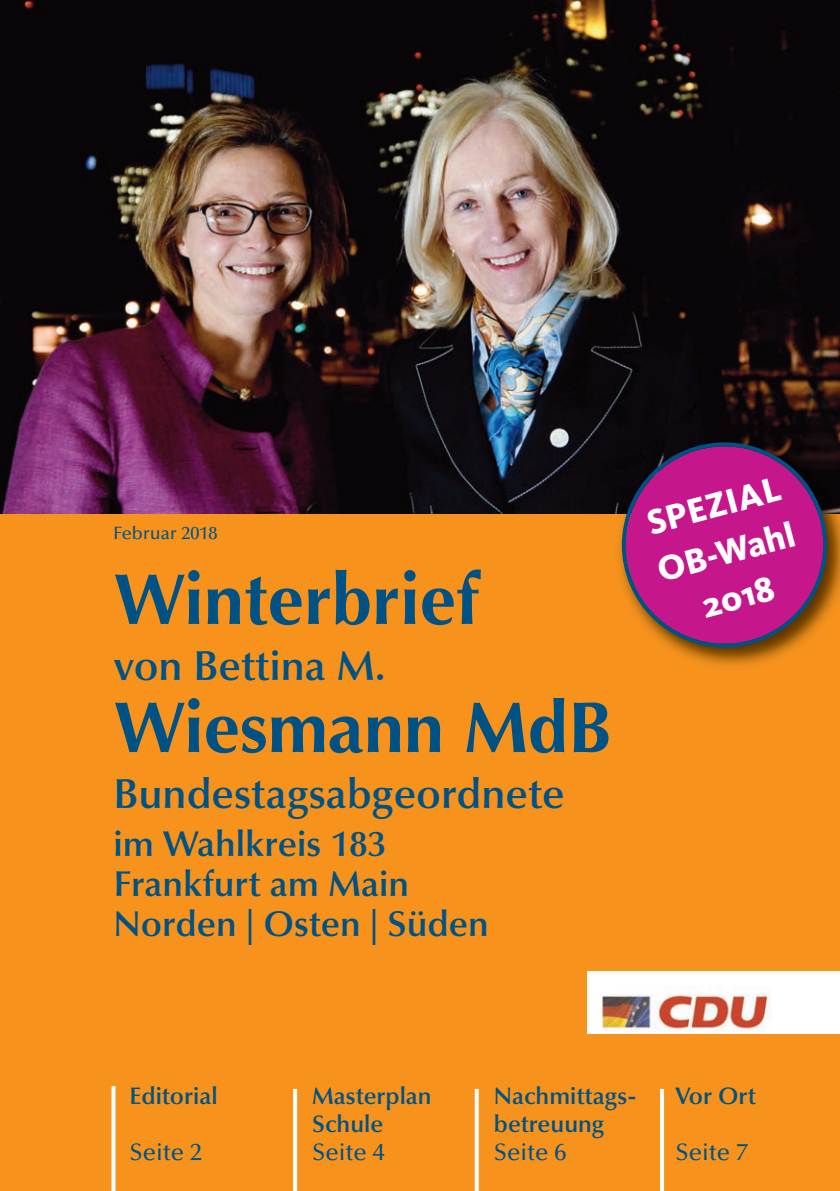
<style>
.page{position:relative;width:840px;height:1191px;background:#fff}
.page>*{position:absolute;margin:0;border:0;box-sizing:border-box;transform-origin:0 0}
.t1{font:700 72px "Optima LT";color:#005285}
.t2{font:600 42px "Optima LT";color:#005285}
.t3{font:600 36px/40px "Optima LT";color:#005285}
.t4{font:800 36px/47px "CDU Kievit";color:#fff;text-align:center}
.t5{font:600 24px "Optima LT";color:#005285}
.t6{font:500 24px "Optima LT";color:#005285}
.t7{font:500 18px "Optima LT";color:#005285}
</style>
<div class="page">
<div style="left:0;top:508px;width:839px;height:683px;background:#f7931d"></div>
<img style="left:0;top:0;width:839px;height:513px">
<img style="left:587px;top:971px;width:252px;height:62px">
<svg style="left:293px;top:1089px;width:4px;height:102px"></svg>
<svg style="left:111px;top:1086px;width:4px;height:105px"></svg>
<svg style="left:474px;top:1089px;width:4px;height:102px"></svg>
<svg style="left:660px;top:1089px;width:3px;height:102px"></svg>
<img style="left:612px;top:433px;width:227px;height:233px">
<svg style="left:621px;top:442px;width:205px;height:205px;background:#a62270"></svg>
<p class="t7" style="left:113px;top:526px;width:105px">Februar 2018</p>
<h1 class="t1" style="left:113px;top:570px;width:366px">Winterbrief</h1>
<h2 class="t2" style="left:113px;top:648px;width:274px">von Bettina M.</h2>
<h1 class="t1" style="left:113px;top:698px;width:499px">Wiesmann MdB</h1>
<h2 class="t2" style="left:113px;top:776px;width:452px">Bundestagsabgeordnete</h2>
<h3 class="t3" style="left:113px;top:827px;width:376px">im Wahlkreis 183<br>Frankfurt am Main<br>Norden | Osten | Süden</h3>
<h3 class="t4" style="left:640px;top:505px;width:143px;rotate:-15deg">SPEZIAL<br>OB-Wahl<br>2018</h3>
<p class="t5" style="left:129px;top:1086px;width:90px">Editorial</p>
<p class="t5" style="left:312px;top:1086px;width:121px">Masterplan</p>
<p class="t5" style="left:493px;top:1086px;width:144px">Nachmittags-</p>
<p class="t5" style="left:675px;top:1086px;width:82px">Vor Ort</p>
<p class="t5" style="left:312px;top:1114px;width:73px">Schule</p>
<p class="t5" style="left:493px;top:1114px;width:112px">betreuung</p>
<p class="t6" style="left:129px;top:1142px;width:74px">Seite 2</p>
<p class="t6" style="left:312px;top:1142px;width:74px">Seite 4</p>
<p class="t6" style="left:493px;top:1142px;width:74px">Seite 6</p>
<p class="t6" style="left:675px;top:1142px;width:74px">Seite 7</p>
</div>
